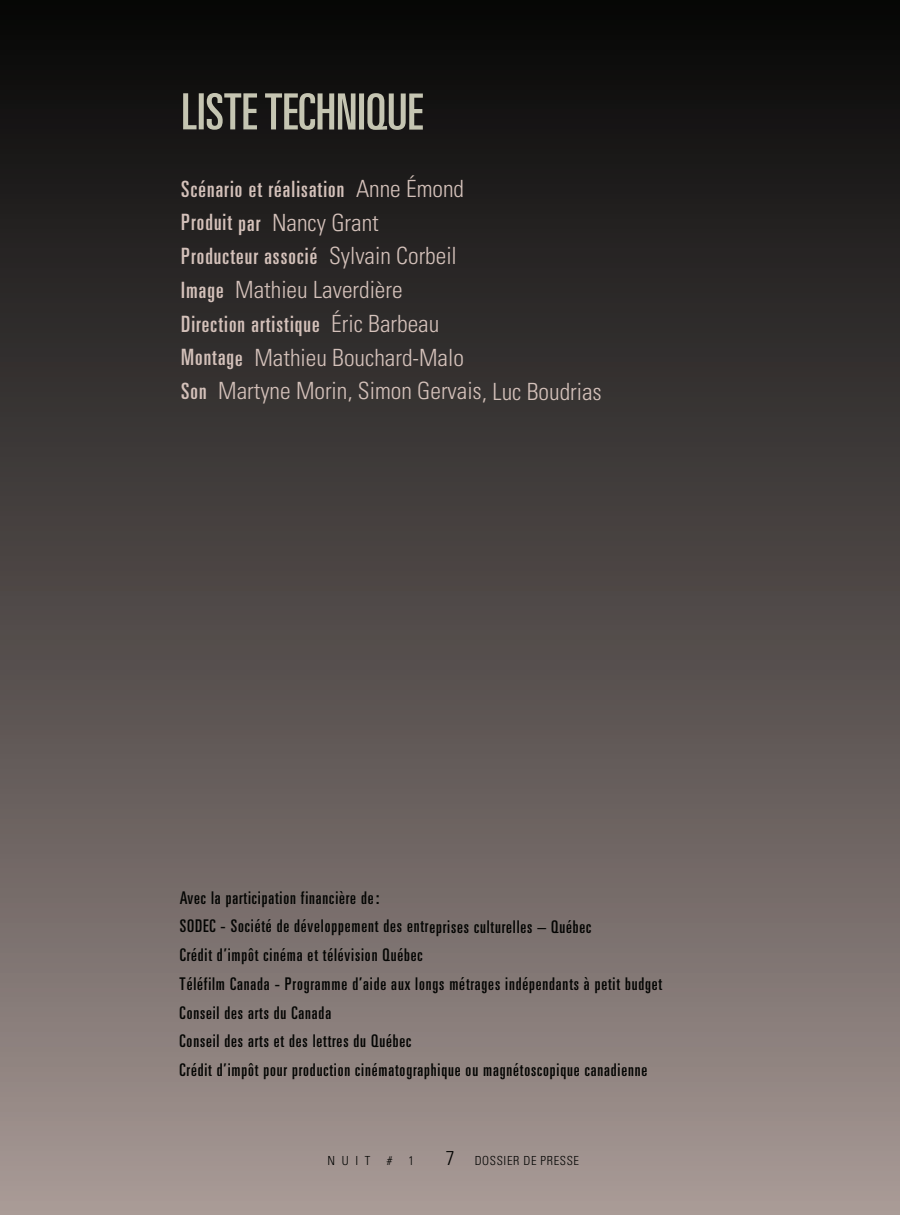
<style>
.page{position:relative;width:900px;height:1215px;background:#fff}
.page>*{position:absolute;margin:0;border:0;box-sizing:border-box;transform-origin:0 0}
.t1{font:ultra-condensed 50px "Univers";color:#c5c5b2}
.t2{font:300 condensed 23.75px/33.8px "Univers";color:#d4c1ba}
.t3{font:ultra-condensed 22.5px/33.8px "Univers";letter-spacing:.05em;color:#d4c1ba}
.t4{font:ultra-condensed 17.5px/28.8px "Univers";letter-spacing:.05em;color:#040503}
.t5{font:300 condensed 12.5px "Univers";letter-spacing:.05em;color:#040503}
.s1{font-weight:300;font-stretch:condensed;font-size:23.75px}
.s2{font-weight:400;font-stretch:ultra-condensed;font-size:22.5px}
.s3{font-size:20px}
</style>
<div class="page">
<div style="left:0;top:0;width:900px;height:1215px;background:linear-gradient(to bottom,#030404,#a39491)"></div>
<h1 class="t1" style="left:181px;top:93px;width:243px">LISTE TECHNIQUE</h1>
<p class="t3" style="left:181px;top:174px;width:285px">Scénario et réalisation <span class="s1">Anne Émond<br></span>Produit par <span class="s1">Nancy Grant<br></span>Producteur associé <span class="s1">Sylvain Corbeil</span></p>
<h2 class="t2" style="left:181px;top:275px;width:223px"><span class="s2">Image</span> Mathieu Laverdière</h2>
<p class="t3" style="left:181px;top:309px;width:260px">Direction artistique <span class="s1">Éric Barbeau</span></p>
<h2 class="t2" style="left:181px;top:342px;width:422px"><span class="s2">Montage</span> Mathieu Bouchard-Malo<br><span class="s2">Son</span> Martyne Morin, Simon Gervais, Luc Boudrias</h2>
<p class="t4" style="left:180px;top:884px;width:484px">Avec la participation financière de:<br>SODEC - Société de développement des entreprises culturelles – Québec<br>Crédit d’impôt cinéma et télévision Québec<br>Téléfilm Canada - Programme d’aide aux longs métrages indépendants à petit budget Conseil des arts du Canada<br>Conseil des arts et des lettres du Québec<br>Crédit d’impôt pour production cinématographique ou magnétoscopique canadienne</p>
<p class="t5" style="left:327px;top:1156px;width:45px">NUIT</p>
<p class="t5" style="left:387px;top:1156px;width:7px">#</p>
<p class="t5" style="left:409px;top:1156px;width:7px">1</p>
<p class="t5" style="left:446px;top:1156px;width:135px"><span class="s3">7</span> DOSSIER DE PRESSE</p>
</div>
